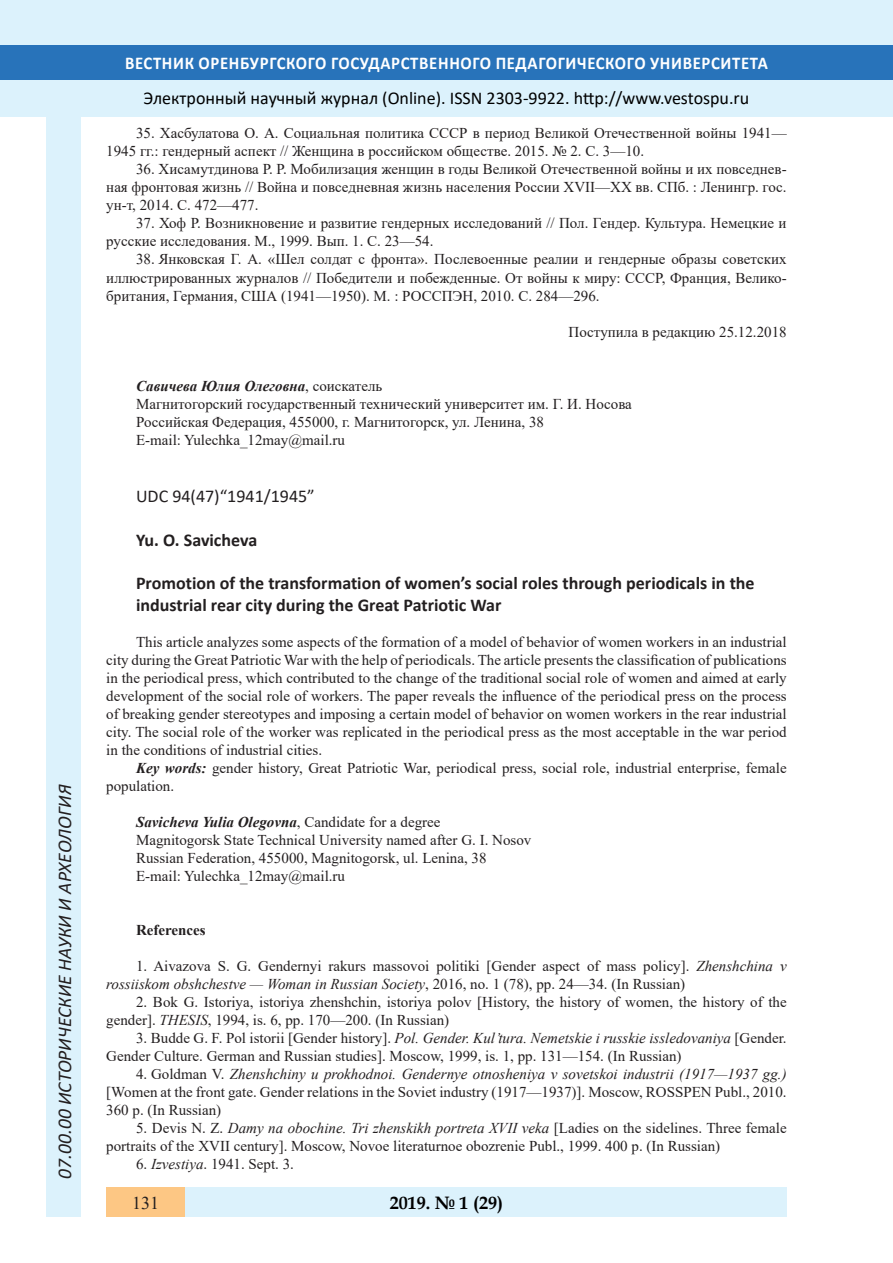
<style>
.page{position:relative;width:893px;height:1263px;background:#fff}
.page>*{position:absolute;margin:0;border:0;box-sizing:border-box;transform-origin:0 0}
.t1{font:italic 19.5px "Calibri";color:#231f20}
.Заголовок_2{font:700 18px/21.6px "Calibri";color:#231f20}
.t2{font:18px "Calibri";color:#000}
.t3{font:700 18px "Calibri";letter-spacing:.04em;color:#fff;scale:.93 1}
.Заголовок_2-2{font:18px "Calibri";color:#231f20}
.t4{font:700 18px "Book Antiqua";color:#000}
.t5{font:18px "Times New Roman";color:#231f20}
.литература{font:15px/18px "Times New Roman";color:#231f20}
.литература-2{font:italic 700 15px "Times New Roman";color:#231f20}
.литература-3{font:700 15px "Times New Roman";color:#231f20}
.s1{font-weight:400;font-style:normal}
.s2{font-weight:700;font-style:italic}
.s3{font-style:italic}
</style>
<div class="page">
<div style="left:0;top:0;width:893px;height:116px;background:#dcf2fc"></div>
<div style="left:0;top:45px;width:893px;height:34px;background:#2873ba"></div>
<div style="left:47px;top:116px;width:34px;height:1101px;background:#dcf2fc"></div>
<div style="left:106px;top:1188px;width:681px;height:29px;background:#dcf2fc"></div>
<div style="left:106px;top:1188px;width:79px;height:29px;background:#fdc784"></div>
<h1 class="t1" style="left:51px;top:1179px;width:395px;rotate:-90deg">07.00.00 ИСТОРИЧЕСКИЕ НАУКИ И АРХЕОЛОГИЯ</h1>
<h1 class="t1" style="left:51px;top:1105px;width:206px;rotate:-90deg">БИОЛОГИЧЕСКИЕ НАУКИ</h1>
<h1 class="t1" style="left:51px;top:1169px;width:11px;rotate:-90deg">3</h1>
<p class="t3" style="left:125px;top:50px;width:693px">ВЕСТНИК ОРЕНБУРГСКОГО ГОСУДАРСТВЕННОГО ПЕДАГОГИЧЕСКОГО УНИВЕРСИТЕТА</p>
<p class="t2" style="left:144px;top:85px;width:607px">Электронный научный журнал (Online). ISSN 2303-9922. http://www.vestospu.ru</p>
<p class="t2" style="left:583px;top:85px;width:13px">t</p>
<p class="t2" style="left:583px;top:85px;width:13px">t</p>
<p class="литература" style="left:106px;top:123px;width:682px;text-indent:30px">35. Хасбулатова О. А. Социальная политика СССР в период Великой Отечественной войны 1941—<br>1945 гг.: гендерный аспект // Женщина в российском обществе. 2015. № 2. С. 3—10.</p>
<p class="литература" style="left:106px;top:160px;width:682px;text-align:justify;text-indent:30px">36. Хисамутдинова Р. Р. Мобилизация женщин в годы Великой Отечественной войны и их повседнев&shy;ная фронтовая жизнь // Война и повседневная жизнь населения России XVII—XX вв. СПб. : Ленингр. гос. ун-т, 2014. С. 472—477.</p>
<p class="литература" style="left:106px;top:214px;width:682px;text-indent:30px">37. Хоф Р. Возникновение и развитие гендерных исследований // Пол. Гендер. Культура. Немецкие и русские исследования. М., 1999. Вып. 1. С. 23—54.</p>
<p class="литература" style="left:106px;top:250px;width:682px;text-align:justify;text-indent:30px">38. Янковская Г. А. «Шел солдат с фронта». Послевоенные реалии и гендерные образы советских иллюстрированных журналов // Победители и побежденные. От войны к миру: СССР, Франция, Велико&shy;британия, Германия, США (1941—1950). М. : РОССПЭН, 2010. С. 284—296.</p>
<p class="литература" style="left:569px;top:322px;width:220px">Поступила в редакцию 25.12.2018</p>
<p class="литература-2" style="left:136px;top:375px;width:248px">Савичева Юлия Олеговна<span class="s1">, соискатель</span></p>
<p class="литература" style="left:136px;top:394px;width:497px">Магнитогорский государственный технический университет им. Г. И. Носова</p>
<p class="литература" style="left:136px;top:412px;width:409px">Российская Федерация, 455000, г. Магнитогорск, ул. Ленина, 38</p>
<p class="литература" style="left:136px;top:430px;width:211px">E-mail: Yulechka_12may@mail.ru</p>
<p class="Заголовок_2-2" style="left:136px;top:484px;width:180px">UDC 94(47)“1941/1945”</p>
<p class="Заголовок_2" style="left:136px;top:529px;width:123px">Yu. O. Savicheva</p>
<p class="Заголовок_2" style="left:136px;top:572px;width:620px">Promotion of the transformation of women’s social roles through periodicals in the industrial rear city during the Great Patriotic War</p>
<p class="литература" style="left:106px;top:632px;width:682px;text-align:justify;text-indent:30px">This article analyzes some aspects of the formation of a model of behavior of women workers in an industrial city during the Great Patriotic War with the help of periodicals. The article presents the classification of publications in the periodical press, which contributed to the change of the traditional social role of women and aimed at early development of the social role of workers. The paper reveals the influence of the periodical press on the process of breaking gender stereotypes and imposing a certain model of behavior on women workers in the rear industrial city. The social role of the worker was replicated in the periodical press as the most acceptable in the war period in the conditions of industrial cities.</p>
<p class="литература" style="left:106px;top:758px;width:682px;text-indent:30px"><span class="s2">Key words:</span> gender history, Great Patriotic War, periodical press, social role, industrial enterprise, female population.</p>
<p class="литература-2" style="left:136px;top:811px;width:306px">Savicheva Yulia Olegovna<span class="s1">, Candidate for a degree</span></p>
<p class="литература" style="left:136px;top:830px;width:397px">Magnitogorsk State Technical University named after G. I. Nosov</p>
<p class="литература" style="left:136px;top:848px;width:352px">Russian Federation, 455000, Magnitogorsk, ul. Lenina, 38</p>
<p class="литература" style="left:136px;top:866px;width:211px">E-mail: Yulechka_12may@mail.ru</p>
<p class="литература-3" style="left:136px;top:919px;width:71px">References</p>
<p class="литература" style="left:106px;top:957px;width:682px;text-indent:30px">1. Aivazova S. G. Gendernyi rakurs massovoi politiki [Gender aspect of mass policy]. <span class="s3">Zhenshchina v rossiiskom obshchestve — Woman in Russian Society</span>, 2016, no. 1 (78), pp. 24—34. (In Russian)</p>
<p class="литература" style="left:106px;top:993px;width:682px;text-indent:30px">2. Bok G. Istoriya, istoriya zhenshchin, istoriya polov [History, the history of women, the history of the gender]. <span class="s3">THESIS</span>, 1994, is. 6, pp. 170—200. (In Russian)</p>
<p class="литература" style="left:106px;top:1029px;width:682px;text-indent:30px">3. Budde G. F. Pol istorii [Gender history]. <span class="s3">Pol. Gender. Kul’tura. Nemetskie i russkie issledovaniya</span> [Gender.<br>Gender Culture. German and Russian studies]. Moscow, 1999, is. 1, pp. 131—154. (In Russian)</p>
<p class="литература" style="left:106px;top:1065px;width:682px;text-align:justify;text-indent:30px">4. Goldman V. <span class="s3">Zhenshchiny u prokhodnoi. Gendernye otnosheniya v sovetskoi industrii (1917—1937 gg.) </span>[Women at the front gate. Gender relations in the Soviet industry (1917—1937)]. Moscow, ROSSPEN Publ., 2010.<br>360 p. (In Russian)</p>
<p class="литература" style="left:106px;top:1119px;width:682px;text-indent:30px">5. Devis N. Z. <span class="s3">Damy na obochine. Tri zhenskikh portreta XVII veka</span> [Ladies on the sidelines. Three female portraits of the XVII century]. Moscow, Novoe literaturnoe obozrenie Publ., 1999. 400 p. (In Russian)</p>
<p class="литература" style="left:136px;top:1155px;width:159px">6. <span class="s3">Izvestiya</span>. 1941. Sept. 3.</p>
<p class="t4" style="left:390px;top:1190px;width:115px">2019. № 1 (29)</p>
<p class="t5" style="left:132px;top:1190px;width:28px">131</p>
<p class="t4" style="left:460px;top:1190px;width:39px">2 6</p>
<p class="t4" style="left:417px;top:1190px;width:10px">8</p>
<p class="t4" style="left:488px;top:1190px;width:10px">5</p>
</div>
